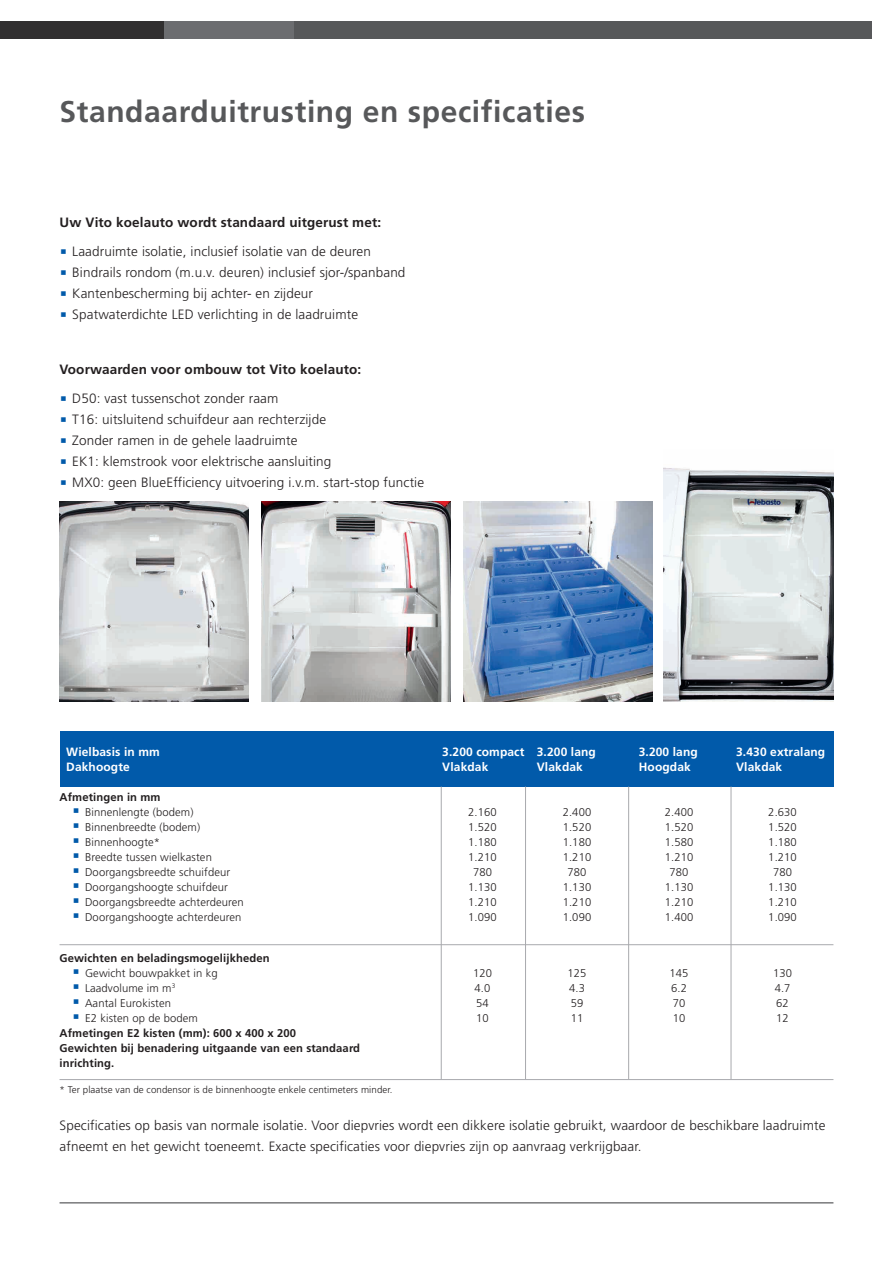
<style>
.page{position:relative;width:893px;height:1263px;background:#fff}
.page>*{position:absolute;margin:0;border:0;box-sizing:border-box;transform-origin:0 0}
.Headline_20pt{font:700 30px "Frutiger";letter-spacing:.02em;color:#57585a}
.Copy_9pt{font:300 13.5px/21px "Frutiger";letter-spacing:.01em;color:#231f20}
.Copy_9pt-2{font:700 13.5px "Frutiger";letter-spacing:.01em;color:#231f20}
.Bullets_Head_9pt{font:700 12px "Frutiger";letter-spacing:.01em;color:#fff}
.t1{font:300 11.25px "Frutiger";letter-spacing:.01em;color:#231f20}
.Bullets_Head_9pt-2{font:700 11.25px "Frutiger";letter-spacing:.01em;color:#231f20}
.Igel_6_5pt_left-alig{font:300 9.75px "Frutiger";letter-spacing:.01em;color:#231f20}
</style>
<div class="page">
<div style="left:0;top:21px;width:164px;height:17px;background:#312f30"></div>
<div style="left:164px;top:21px;width:131px;height:17px;background:#6c6d70"></div>
<div style="left:295px;top:21px;width:577px;height:17px;background:#57585a"></div>
<hr style="left:60px;top:1202px;width:773px;height:1px;background:#57585a">
<img style="left:663px;top:467px;width:170px;height:235px">
<div style="left:60px;top:731px;width:773px;height:56px;background:#015aaa"></div>
<hr style="left:441px;top:787px;width:1px;height:292px;background:#a8a9ad">
<hr style="left:525px;top:787px;width:1px;height:292px;background:#a8a9ad">
<hr style="left:628px;top:787px;width:1px;height:292px;background:#a8a9ad">
<hr style="left:731px;top:787px;width:1px;height:292px;background:#a8a9ad">
<hr style="left:60px;top:1079px;width:773px;height:1px;background:#a8a9ad">
<hr style="left:60px;top:944px;width:773px;height:1px;background:#a8a9ad">
<img style="left:60px;top:502px;width:189px;height:200px">
<img style="left:261px;top:502px;width:190px;height:200px">
<img style="left:463px;top:502px;width:189px;height:200px">
<p class="Headline_20pt" style="left:60px;top:94px;width:527px">Standaarduitrusting en specificaties</p>
<p class="Copy_9pt-2" style="left:60px;top:214px;width:323px">Uw Vito koelauto wordt standaard uitgerust met:</p>
<p class="Copy_9pt" style="left:72px;top:241px;width:300px">Laadruimte isolatie, inclusief isolatie van de deuren</p>
<p class="Copy_9pt" style="left:72px;top:262px;width:335px">Bindrails rondom (m.u.v. deuren) inclusief sjor-/spanband</p>
<p class="Copy_9pt" style="left:72px;top:283px;width:242px">Kantenbescherming bij achter- en zijdeur</p>
<p class="Copy_9pt" style="left:72px;top:304px;width:287px">Spatwaterdichte LED verlichting in de laadruimte</p>
<p class="Copy_9pt-2" style="left:60px;top:361px;width:303px">Voorwaarden voor ombouw tot Vito koelauto:</p>
<p class="Copy_9pt" style="left:72px;top:388px;width:208px">D50: vast tussenschot zonder raam</p>
<p class="Copy_9pt" style="left:72px;top:409px;width:255px">T16: uitsluitend schuifdeur aan rechterzijde</p>
<p class="Copy_9pt" style="left:72px;top:430px;width:227px">Zonder ramen in de gehele laadruimte</p>
<p class="Copy_9pt" style="left:72px;top:451px;width:261px">EK1: klemstrook voor elektrische aansluiting</p>
<p class="Copy_9pt" style="left:72px;top:472px;width:353px">MX0: geen BlueEfficiency uitvoering i.v.m. start-stop functie</p>
<p class="Bullets_Head_9pt" style="left:66px;top:744px;width:95px">Wielbasis in mm</p>
<p class="Bullets_Head_9pt" style="left:66px;top:759px;width:65px">Dakhoogte</p>
<p class="Bullets_Head_9pt" style="left:442px;top:744px;width:84px">3.200 compact</p>
<p class="Bullets_Head_9pt" style="left:442px;top:759px;width:48px">Vlakdak</p>
<p class="Bullets_Head_9pt" style="left:537px;top:744px;width:61px">3.200 lang</p>
<p class="Bullets_Head_9pt" style="left:537px;top:759px;width:48px">Vlakdak</p>
<p class="Bullets_Head_9pt" style="left:639px;top:744px;width:61px">3.200 lang</p>
<p class="Bullets_Head_9pt" style="left:639px;top:759px;width:54px">Hoogdak</p>
<p class="Bullets_Head_9pt" style="left:736px;top:744px;width:91px">3.430 extralang</p>
<p class="Bullets_Head_9pt" style="left:736px;top:759px;width:48px">Vlakdak</p>
<p class="Bullets_Head_9pt-2" style="left:60px;top:790px;width:103px">Afmetingen in mm</p>
<p class="t1" style="left:85px;top:805px;width:110px">Binnenlengte (bodem)</p>
<p class="t1" style="left:468px;top:805px;width:30px">2.160</p>
<p class="t1" style="left:563px;top:805px;width:30px">2.400</p>
<p class="t1" style="left:665px;top:805px;width:30px">2.400</p>
<p class="t1" style="left:768px;top:805px;width:30px">2.630</p>
<p class="t1" style="left:85px;top:820px;width:117px">Binnenbreedte (bodem)</p>
<p class="t1" style="left:468px;top:820px;width:30px">1.520</p>
<p class="t1" style="left:563px;top:820px;width:30px">1.520</p>
<p class="t1" style="left:665px;top:820px;width:30px">1.520</p>
<p class="t1" style="left:768px;top:820px;width:30px">1.520</p>
<p class="t1" style="left:85px;top:835px;width:77px">Binnenhoogte*</p>
<p class="t1" style="left:468px;top:835px;width:30px">1.180</p>
<p class="t1" style="left:563px;top:835px;width:30px">1.180</p>
<p class="t1" style="left:665px;top:835px;width:30px">1.580</p>
<p class="t1" style="left:768px;top:835px;width:30px">1.180</p>
<p class="t1" style="left:85px;top:850px;width:128px">Breedte tussen wielkasten</p>
<p class="t1" style="left:468px;top:850px;width:30px">1.210</p>
<p class="t1" style="left:563px;top:850px;width:30px">1.210</p>
<p class="t1" style="left:665px;top:850px;width:30px">1.210</p>
<p class="t1" style="left:768px;top:850px;width:30px">1.210</p>
<p class="t1" style="left:85px;top:865px;width:147px">Doorgangsbreedte schuifdeur</p>
<p class="t1" style="left:473px;top:865px;width:20px">780</p>
<p class="t1" style="left:567px;top:865px;width:20px">780</p>
<p class="t1" style="left:669px;top:865px;width:20px">780</p>
<p class="t1" style="left:773px;top:865px;width:20px">780</p>
<p class="t1" style="left:85px;top:880px;width:144px">Doorgangshoogte schuifdeur</p>
<p class="t1" style="left:468px;top:880px;width:30px">1.130</p>
<p class="t1" style="left:563px;top:880px;width:30px">1.130</p>
<p class="t1" style="left:665px;top:880px;width:30px">1.130</p>
<p class="t1" style="left:768px;top:880px;width:30px">1.130</p>
<p class="t1" style="left:85px;top:895px;width:160px">Doorgangsbreedte achterdeuren</p>
<p class="t1" style="left:468px;top:895px;width:30px">1.210</p>
<p class="t1" style="left:563px;top:895px;width:30px">1.210</p>
<p class="t1" style="left:665px;top:895px;width:30px">1.210</p>
<p class="t1" style="left:768px;top:895px;width:30px">1.210</p>
<p class="t1" style="left:85px;top:910px;width:158px">Doorgangshoogte achterdeuren</p>
<p class="t1" style="left:468px;top:910px;width:30px">1.090</p>
<p class="t1" style="left:563px;top:910px;width:30px">1.090</p>
<p class="t1" style="left:665px;top:910px;width:30px">1.400</p>
<p class="t1" style="left:768px;top:910px;width:30px">1.090</p>
<p class="Bullets_Head_9pt-2" style="left:60px;top:951px;width:212px">Gewichten en beladingsmogelijkheden</p>
<p class="t1" style="left:85px;top:966px;width:134px">Gewicht bouwpakket in kg</p>
<p class="t1" style="left:473px;top:966px;width:20px">120</p>
<p class="t1" style="left:567px;top:966px;width:20px">125</p>
<p class="t1" style="left:669px;top:966px;width:20px">145</p>
<p class="t1" style="left:773px;top:966px;width:20px">130</p>
<p class="t1" style="left:85px;top:981px;width:92px">Laadvolume im m<sup>3</sup></p>
<p class="t1" style="left:475px;top:981px;width:17px">4.0</p>
<p class="t1" style="left:569px;top:981px;width:17px">4.3</p>
<p class="t1" style="left:671px;top:981px;width:17px">6.2</p>
<p class="t1" style="left:775px;top:981px;width:17px">4.7</p>
<p class="t1" style="left:85px;top:996px;width:87px">Aantal Eurokisten</p>
<p class="t1" style="left:476px;top:996px;width:14px">54</p>
<p class="t1" style="left:571px;top:996px;width:14px">59</p>
<p class="t1" style="left:673px;top:996px;width:14px">70</p>
<p class="t1" style="left:776px;top:996px;width:14px">62</p>
<p class="t1" style="left:85px;top:1011px;width:114px">E2 kisten op de bodem</p>
<p class="t1" style="left:476px;top:1011px;width:14px">10</p>
<p class="t1" style="left:571px;top:1011px;width:14px">11</p>
<p class="t1" style="left:673px;top:1011px;width:14px">10</p>
<p class="t1" style="left:776px;top:1011px;width:14px">12</p>
<p class="Bullets_Head_9pt-2" style="left:60px;top:1026px;width:238px">Afmetingen E2 kisten (mm): 600 x 400 x 200</p>
<p class="Bullets_Head_9pt-2" style="left:60px;top:1041px;width:302px">Gewichten bij benadering uitgaande van een standaard</p>
<p class="Bullets_Head_9pt-2" style="left:60px;top:1056px;width:56px">inrichting.</p>
<p class="Igel_6_5pt_left-alig" style="left:60px;top:1084px;width:335px">* Ter plaatse van de condensor is de binnenhoogte enkele centimeters minder.</p>
<p class="Copy_9pt" style="left:60px;top:1115px;width:767px">Specificaties op basis van normale isolatie. Voor diepvries wordt een dikkere isolatie gebruikt, waardoor de beschikbare laadruimte afneemt en het gewicht toeneemt. Exacte specificaties voor diepvries zijn op aanvraag verkrijgbaar.</p>
</div>
